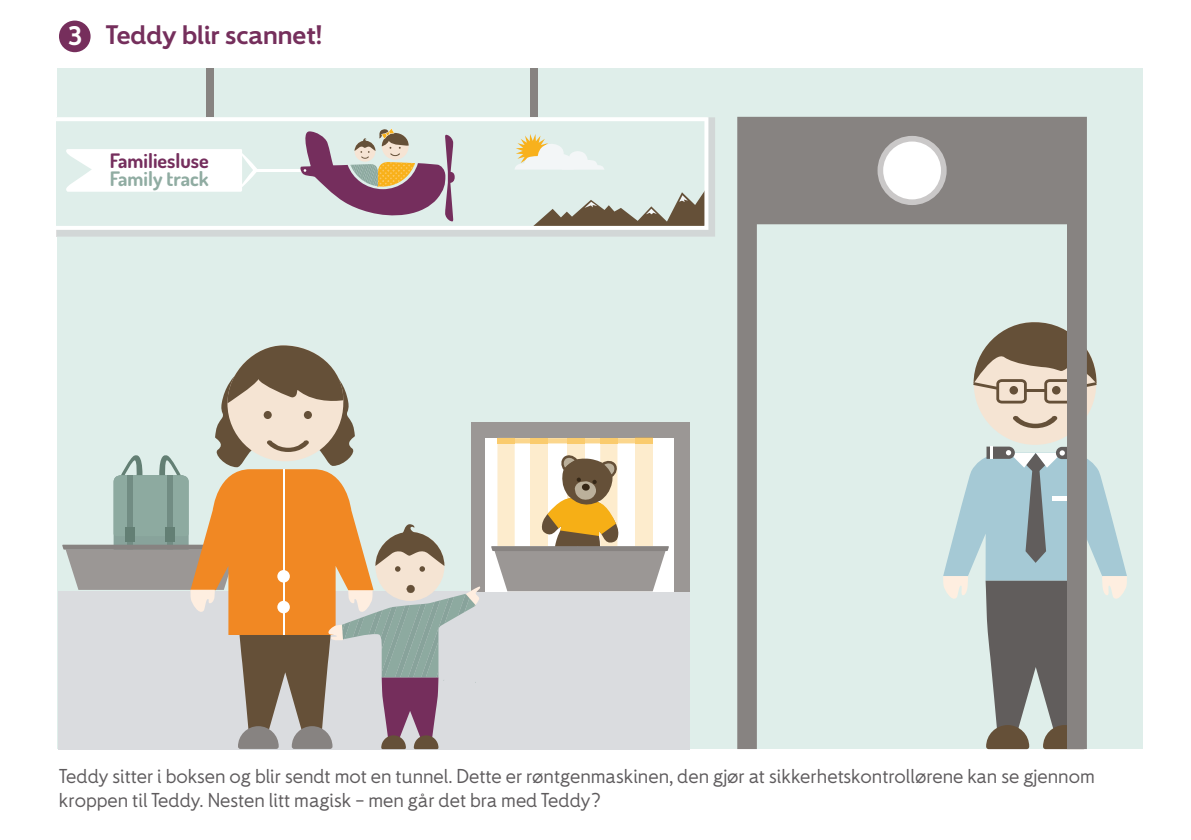
<style>
.page{position:relative;width:1191px;height:840px;background:#fff}
.page>*{position:absolute;margin:0;border:0;box-sizing:border-box;transform-origin:0 0}
.t1{font:700 24px "Avinor";color:#752f5c}
.t2{font:700 24px "Avinor";color:#fff}
.t3{font:700 20px "Dosis";color:#752e5d}
.t4{font:700 20px "Dosis";color:#90aca2}
.t5{font:500 18px/24px "Avinor";color:#5e5b5d}
</style>
<div class="page">
<div style="left:57px;top:68px;width:1085px;height:680px;background:#dfeeea"></div>
<div style="left:58px;top:590px;width:631px;height:158px;background:#dadcdf"></div>
<div style="left:471px;top:421px;width:218px;height:170px;background:#9b9795"></div>
<div style="left:485px;top:438px;width:189px;height:153px;background:#fff"></div>
<svg style="left:491px;top:437px;width:178px;height:154px"></svg>
<div style="left:617px;top:438px;width:18px;height:5px;background:#fbd68d"></div>
<div style="left:584px;top:438px;width:16px;height:5px;background:#fbd68d"></div>
<div style="left:547px;top:438px;width:20px;height:5px;background:#fbd68d"></div>
<div style="left:514px;top:438px;width:16px;height:5px;background:#fbd68d"></div>
<div style="left:497px;top:438px;width:17px;height:5px;background:#facb6d"></div>
<div style="left:530px;top:438px;width:17px;height:5px;background:#facb6d"></div>
<div style="left:567px;top:438px;width:17px;height:5px;background:#facb6d"></div>
<div style="left:600px;top:438px;width:17px;height:5px;background:#facb6d"></div>
<div style="left:635px;top:438px;width:17px;height:5px;background:#facb6d"></div>
<svg style="left:62px;top:345px;width:419px;height:403px"></svg>
<div style="left:207px;top:68px;width:7px;height:50px;background:#878381"></div>
<div style="left:530px;top:68px;width:8px;height:50px;background:#878381"></div>
<hr style="left:56px;top:117px;width:1px;height:119px;background:#e2e1e1">
<div style="left:57px;top:117px;width:658px;height:119px;background:#d2d7d7"></div>
<svg style="left:57px;top:117px;width:651px;height:113px"></svg>
<svg style="left:1087px;top:350px;width:40px;height:249px"></svg>
<svg style="left:737px;top:117px;width:350px;height:631px"></svg>
<div style="left:877px;top:136px;width:69px;height:69px;background:#cac8c8;border-radius:50%"></div>
<div style="left:883px;top:141px;width:58px;height:58px;background:#fff;border-radius:50%"></div>
<div style="left:59px;top:21px;width:32px;height:31px;background:#762e5c;border-radius:50%"></div>
<h1 class="t2" style="left:68px;top:20px;width:16px">3</h1>
<h1 class="t1" style="left:105px;top:20px;width:218px">Teddy blir scannet!</h1>
<p class="t3" style="left:110px;top:148px;width:100px">Familiesluse</p>
<p class="t4" style="left:110px;top:166px;width:100px">Family track</p>
<p class="t5" style="left:59px;top:763px;width:1037px">Teddy sitter i boksen og blir sendt mot en tunnel. Dette er røntgenmaskinen, den gjør at sikkerhetskontrollørene kan se gjennom kroppen til Teddy. Nesten litt magisk – men går det bra med Teddy?</p>
</div>
